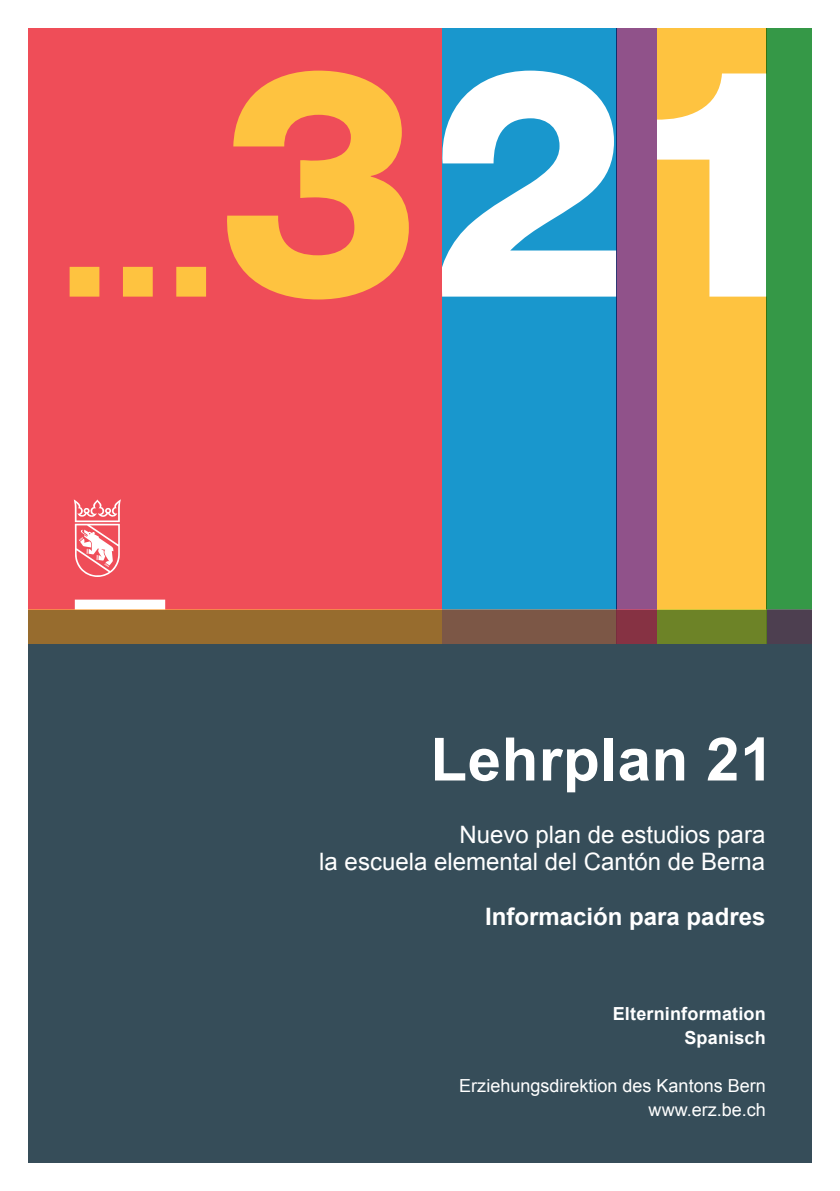
<style>
.page{position:relative;width:840px;height:1191px;background:#fff}
.page>*{position:absolute;margin:0;border:0;box-sizing:border-box;transform-origin:0 0}
.t1{font:700 60px "Arial";letter-spacing:.005em;color:#fff}
.t2{font:24px/27.4px "Arial";color:#fff;text-align:right}
.t3{font:700 24px "Arial";color:#fff}
.t4{font:18px "Arial";color:#fff}
.t5{font:700 18px "Arial";letter-spacing:.01em;color:#fff}
.t6{font:17.8px "Arial";letter-spacing:.01em;color:#fff}
.t7{font:700 17.8px "Arial";letter-spacing:.01em;color:#fff}
</style>
<div class="page">
<div style="left:28px;top:609px;width:783px;height:553px;background:#364d59"></div>
<div style="left:28px;top:28px;width:414px;height:615px;background:#ef4d58"></div>
<svg style="left:70px;top:71px;width:338px;height:228px"></svg>
<div style="left:442px;top:28px;width:174px;height:615px;background:#1997cd"></div>
<svg style="left:442px;top:71px;width:174px;height:226px"></svg>
<div style="left:616px;top:28px;width:40px;height:615px;background:#90528a"></div>
<svg style="left:74px;top:499px;width:91px;height:110px"></svg>
<div style="left:765px;top:28px;width:46px;height:615px;background:#359847"></div>
<div style="left:656px;top:28px;width:109px;height:615px;background:#fec340"></div>
<svg style="left:656px;top:71px;width:109px;height:226px"></svg>
<div style="left:28px;top:609px;width:414px;height:34px;background:#976c2e"></div>
<div style="left:442px;top:609px;width:174px;height:34px;background:#7c5746"></div>
<div style="left:616px;top:609px;width:40px;height:34px;background:#863243"></div>
<div style="left:765px;top:609px;width:46px;height:34px;background:#4d3f50"></div>
<div style="left:656px;top:609px;width:109px;height:34px;background:#6d8327"></div>
<p class="t1" style="left:430px;top:720px;width:344px">Lehrplan 21</p>
<p class="t1" style="left:428px;top:747px;width:338px">Lehrplan 21</p>
<p class="t2" style="left:319px;top:821px;width:447px">Nuevo plan de estudios para<br>la escuela elemental del Cantón de Berna</p>
<p class="t3" style="left:484px;top:901px;width:282px">Información para padres</p>
<p class="t5" style="left:612px;top:1002px;width:154px">Elterninformation</p>
<p class="t5" style="left:684px;top:1026px;width:83px">Spanisch</p>
<p class="t4" style="left:459px;top:1074px;width:308px">Erziehungsdirektion des Kantons Bern</p>
<p class="t4" style="left:648px;top:1098px;width:119px">www.erz.be.ch</p>
<p class="t7" style="left:685px;top:1028px;width:81px">Spanisch</p>
<p class="t6" style="left:647px;top:1100px;width:119px">www.erz.be.ch</p>
</div>
